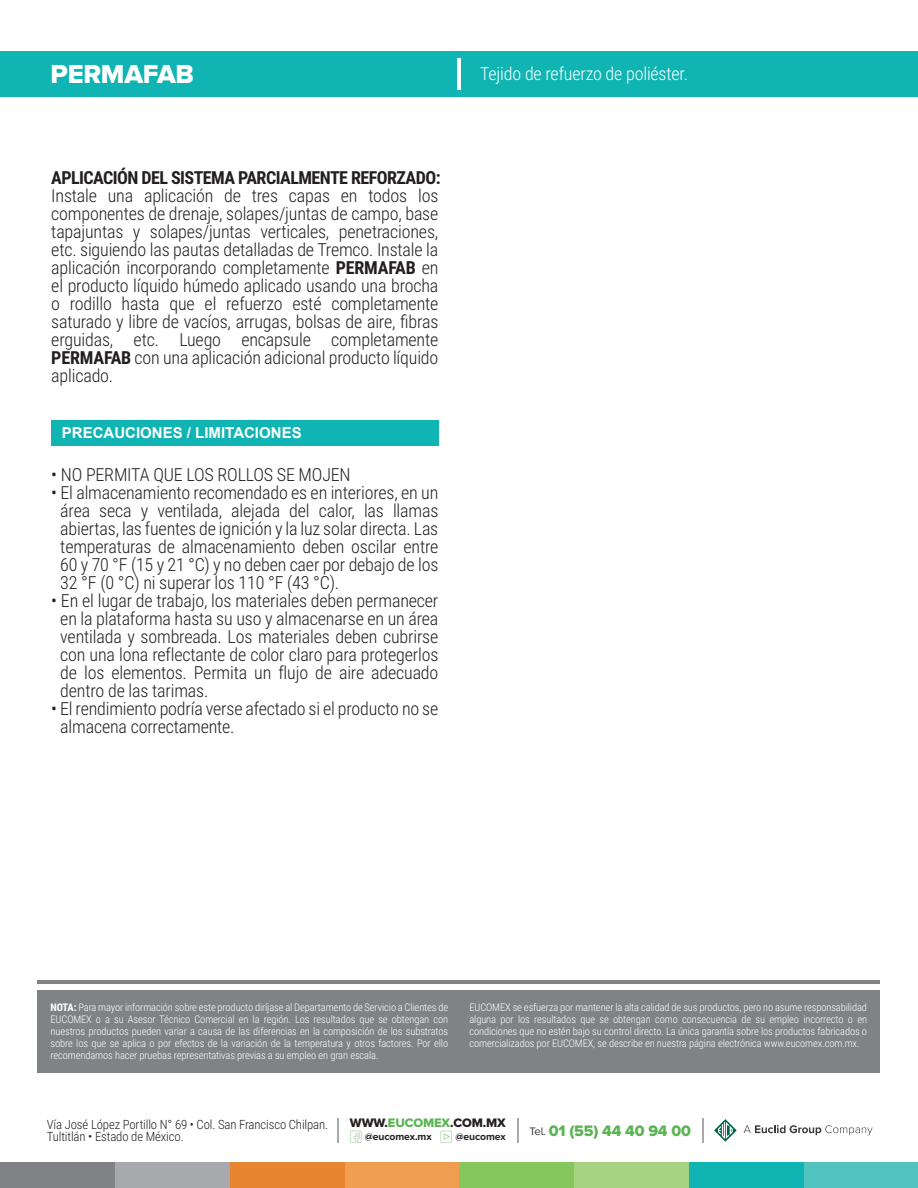
<style>
.page{position:relative;width:918px;height:1188px;background:#fff}
.page>*{position:absolute;margin:0;border:0;box-sizing:border-box;transform-origin:0 0}
.t1{font:27px "Proxima Nova A Extrabld";letter-spacing:-.01em;color:#fff}
.t2{font:300 18px/18px "Roboto Condensed";letter-spacing:-.01em;color:#231f20;text-align:justify}
.t3{font:700 18px "Roboto Condensed";letter-spacing:-.03em;color:#231f20}
.t4{font:300 18px "Roboto Condensed";letter-spacing:-.01em;color:#fff}
.t5{font:15.75px "Proxima Nova A Extrabld";letter-spacing:-.01em;color:#5ab453}
.t6{font:700 15px "Arial";color:#fff}
.t7{font:300 12.75px/12.8px "Roboto Condensed";letter-spacing:-.01em;color:#231f20}
.t8{font:12.75px "Proxima Nova A Extrabld";letter-spacing:-.01em;color:#231f20}
.t9{font:300 10.5px/12px "Roboto Condensed";letter-spacing:-.01em;color:#fff;text-align:justify}
.t10{font:700 10.35px "Proxima Nova A";letter-spacing:-.01em;color:#231f20}
.s1{font-weight:700}
.s2{color:#5ab453}
.s3{font-family:"Proxima Nova A";font-size:11.25px;color:#333739}
</style>
<div class="page">
<div style="left:37px;top:990px;width:843px;height:82px;background:#808285"></div>
<hr style="left:37px;top:980px;width:843px;height:3px;background:#808285">
<div style="left:804px;top:1162px;width:114px;height:26px;background:#52c2bf"></div>
<div style="left:689px;top:1162px;width:115px;height:26px;background:#10b5b3"></div>
<div style="left:574px;top:1162px;width:115px;height:26px;background:#a6d281"></div>
<div style="left:459px;top:1162px;width:115px;height:26px;background:#85c65d"></div>
<div style="left:345px;top:1162px;width:114px;height:26px;background:#ee9e4e"></div>
<div style="left:230px;top:1162px;width:115px;height:26px;background:#e88530"></div>
<div style="left:115px;top:1162px;width:115px;height:26px;background:#a8a9ad"></div>
<div style="left:0;top:1162px;width:115px;height:26px;background:#808285"></div>
<svg style="left:714px;top:1119px;width:23px;height:23px"></svg>
<svg style="left:744px;top:1125px;width:129px;height:10px"></svg>
<svg style="left:441px;top:1131px;width:11px;height:12px"></svg>
<svg style="left:350px;top:1131px;width:11px;height:12px"></svg>
<svg style="left:702px;top:1118px;width:1px;height:25px"></svg>
<svg style="left:517px;top:1118px;width:1px;height:25px"></svg>
<hr style="left:337px;top:1118px;width:2px;height:25px;background:#a8a9ad">
<div style="left:0;top:51px;width:918px;height:45px;background:#10b5b3"></div>
<hr style="left:457px;top:58px;width:4px;height:31px;background:#fff">
<div style="left:51px;top:420px;width:387px;height:26px;background:#10b5b3"></div>
<h1 class="t1" style="left:51px;top:58px;width:145px">PERMAFAB</h1>
<p class="t4" style="left:480px;top:61px;width:209px">Tejido de refuerzo de poliéster.</p>
<p class="t3" style="left:51px;top:165px;width:391px">APLICACIÓN DEL SISTEMA PARCIALMENTE REFORZADO:</p>
<p class="t2" style="left:51px;top:186px;width:389px">Instale una aplicación de tres capas en todos los componentes de drenaje, solapes/juntas de campo, base tapajuntas y solapes/juntas verticales, penetraciones, etc. siguiendo las pautas detalladas de Tremco. Instale la aplicación incorporando completamente <span class="s1">PERMAFAB</span> en el producto líquido húmedo aplicado usando una brocha o rodillo hasta que el refuerzo esté completamente saturado y libre de vacíos, arrugas, bolsas de aire, fibras erguidas, etc. Luego encapsule completamente <span class="s1">PERMAFAB</span> con una aplicación adicional producto líquido aplicado.</p>
<p class="t6" style="left:62px;top:423px;width:241px">PRECAUCIONES / LIMITACIONES</p>
<p class="t2" style="left:51px;top:465px;width:301px">• NO PERMITA QUE LOS ROLLOS SE MOJEN</p>
<p class="t2" style="left:60px;top:483px;width:380px;text-indent:-9px">• El almacenamiento recomendado es en interiores, en un área seca y ventilada, alejada del calor, las llamas abiertas, las fuentes de ignición y la luz solar directa. Las temperaturas de almacenamiento deben oscilar entre 60 y 70 °F (15 y 21 °C) y no deben caer por debajo de los 32 °F (0 °C) ni superar los 110 °F (43 °C).</p>
<p class="t2" style="left:60px;top:591px;width:380px;text-indent:-9px">• En el lugar de trabajo, los materiales deben permanecer en la plataforma hasta su uso y almacenarse en un área ventilada y sombreada. Los materiales deben cubrirse con una lona reflectante de color claro para protegerlos de los elementos. Permita un flujo de aire adecuado dentro de las tarimas.</p>
<p class="t2" style="left:60px;top:699px;width:380px;text-indent:-9px">• El rendimiento podría verse afectado si el producto no se almacena correctamente.</p>
<p class="t9" style="left:51px;top:1001px;width:399px"><span class="s1">NOTA:</span> Para mayor información sobre este producto diríjase al Departamento de Servicio a Clientes de EUCOMEX o a su Asesor Técnico Comercial en la región. Los resultados que se obtengan con nuestros productos pueden variar a causa de las diferencias en la composición de los substratos sobre los que se aplica o por efectos de la variación de la temperatura y otros factores. Por ello recomendamos hacer pruebas representativas previas a su empleo en gran escala.</p>
<p class="t9" style="left:469px;top:1001px;width:399px">EUCOMEX se esfuerza por mantener la alta calidad de sus productos, pero no asume responsabilidad alguna por los resultados que se obtengan como consecuencia de su empleo incorrecto o en condiciones que no estén bajo su control directo. La única garantía sobre los productos fabricados o comercializados por EUCOMEX, se describe en nuestra página electrónica www.eucomex.com.mx.</p>
<p class="t8" style="left:350px;top:1115px;width:157px">WWW.<span class="s2">EUCOMEX</span>.COM.MX</p>
<p class="t10" style="left:365px;top:1131px;width:68px">@eucomex.mx</p>
<p class="t10" style="left:456px;top:1131px;width:52px">@eucomex</p>
<p class="t7" style="left:47px;top:1117px;width:283px">Vía José López Portillo N° 69 • Col. San Francisco Chilpan.<br>Tultitlán • Estado de México.</p>
<p class="t5" style="left:529px;top:1121px;width:163px"><span class="s3">Tel.</span> 01 (55) 44 40 94 00</p>
</div>
